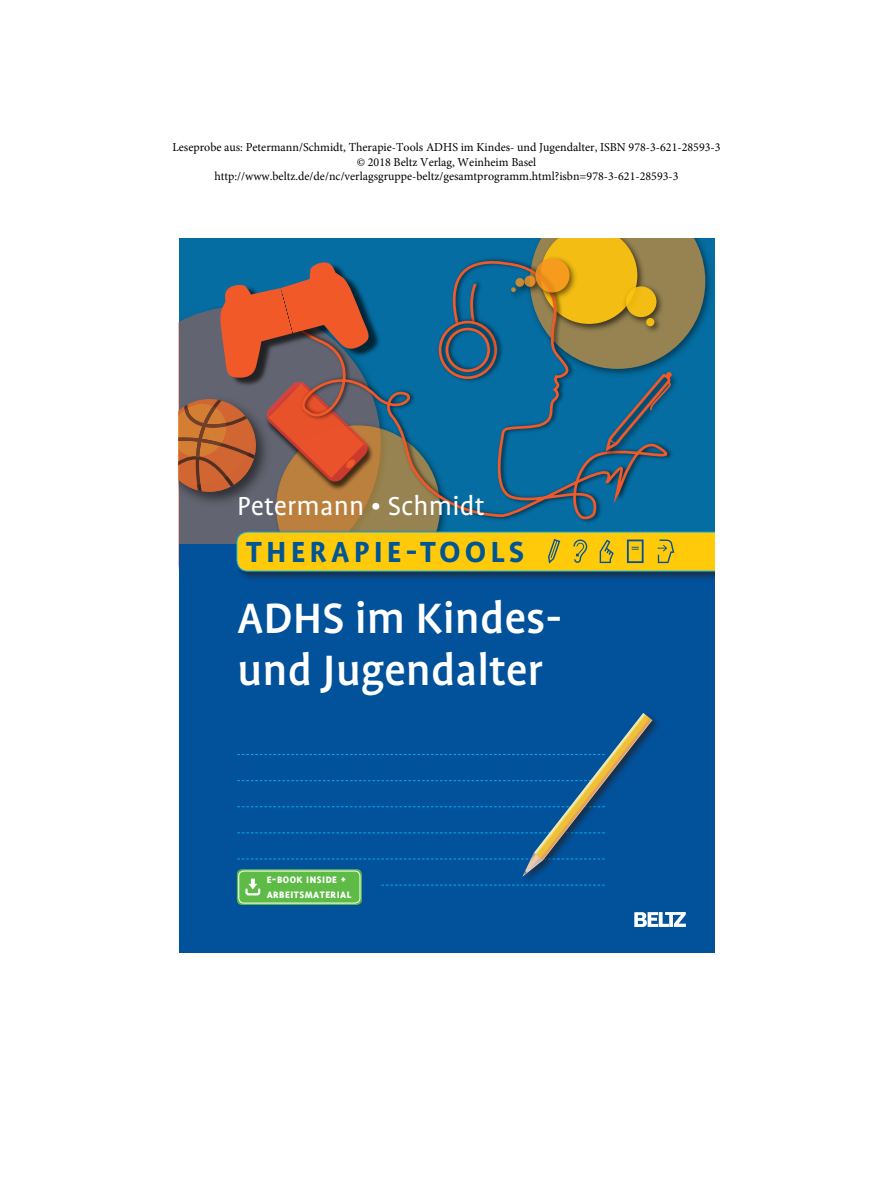
<style>
.page{position:relative;width:893px;height:1191px;background:#fff}
.page>*{position:absolute;margin:0;border:0;box-sizing:border-box;transform-origin:0 0}
.t1{font:48.6px/51.3px "Profile OT Medi Q angepasst";color:#fff}
.t2{font:700 33.3px "Profile OT";letter-spacing:.125em;color:#005595}
.t3{font:29.7px "Profile OT";letter-spacing:.005em;color:#fff}
.t4{font:12px/14.4px "Minion Pro";color:#000;text-align:center}
.t5{font:10.8px "Triplex Extrabold Oldstyle";letter-spacing:.04em;color:#fff}
</style>
<div class="page">
<div style="left:179px;top:238px;width:535px;height:406px;background:#056da1"></div>
<img style="left:705px;top:253px;width:6px;height:62px">
<div style="left:179px;top:511px;width:87px;height:33px;background:#626571"></div>
<svg style="left:266px;top:258px;width:373px;height:271px"></svg>
<img style="left:435px;top:315px;width:70px;height:70px">
<div style="left:439px;top:321px;width:58px;height:58px;border:3px solid #f15929;border-radius:50%"></div>
<img style="left:373px;top:262px;width:9px;height:126px">
<img style="left:442px;top:322px;width:56px;height:56px">
<div style="left:446px;top:328px;width:44px;height:44px;border:3px solid #f15929;border-radius:50%"></div>
<img style="left:600px;top:451px;width:72px;height:11px">
<img style="left:506px;top:282px;width:20px;height:20px">
<img style="left:510px;top:273px;width:9px;height:24px">
<svg style="left:515px;top:278px;width:9px;height:9px"></svg>
<img style="left:519px;top:270px;width:11px;height:27px">
<svg style="left:524px;top:275px;width:12px;height:12px"></svg>
<svg style="left:530px;top:238px;width:175px;height:213px"></svg>
<img style="left:179px;top:495px;width:97px;height:16px">
<svg style="left:179px;top:261px;width:194px;height:234px;background:#8c5d50"></svg>
<div style="left:179px;top:544px;width:535px;height:408px;background:#01519b"></div>
<svg style="left:237px;top:754px;width:285px;height:1px"></svg>
<svg style="left:237px;top:780px;width:285px;height:1px"></svg>
<svg style="left:237px;top:806px;width:285px;height:1px"></svg>
<svg style="left:237px;top:832px;width:285px;height:1px"></svg>
<svg style="left:237px;top:858px;width:285px;height:1px"></svg>
<img style="left:522px;top:713px;width:130px;height:163px">
<div style="left:237px;top:869px;width:125px;height:36px;background:#5dbb46;border-radius:5px"></div>
<div style="left:238px;top:870px;width:122px;height:33px;border:1px solid #fff;border-radius:5px"></div>
<svg style="left:238px;top:878px;width:367px;height:18px"></svg>
<img style="left:635px;top:912px;width:51px;height:14px">
<div style="left:234px;top:529px;width:480px;height:52px;background:#231f20;opacity:.7"></div>
<svg style="left:236px;top:531px;width:478px;height:40px;background:#eac318"></svg>
<p class="t4" style="left:172px;top:140px;width:550px">Leseprobe aus: Petermann/Schmidt, Therapie-Tools ADHS im Kindes- und Jugendalter, ISBN 978-3-621-28593-3 © 2018 Beltz Verlag, Weinheim Basel http://www.beltz.de/de/nc/verlagsgruppe-beltz/gesamtprogramm.html?isbn=978-3-621-28593-3</p>
<h3 class="t3" style="left:237px;top:490px;width:249px">Petermann • Schmidt</h3>
<h2 class="t2" style="left:246px;top:534px;width:280px">THERAPIE-TOOLS</h2>
<h1 class="t1" style="left:237px;top:595px;width:326px">ADHS im Kindes&shy;und Jugendalter</h1>
<p class="t5" style="left:267px;top:874px;width:81px">E-BOOK INSIDE +</p>
<p class="t5" style="left:267px;top:888px;width:87px">ARBEITSMATERIAL</p>
<p class="t5" style="left:267px;top:888px;width:56px">ONLINE-MA</p>
</div>
